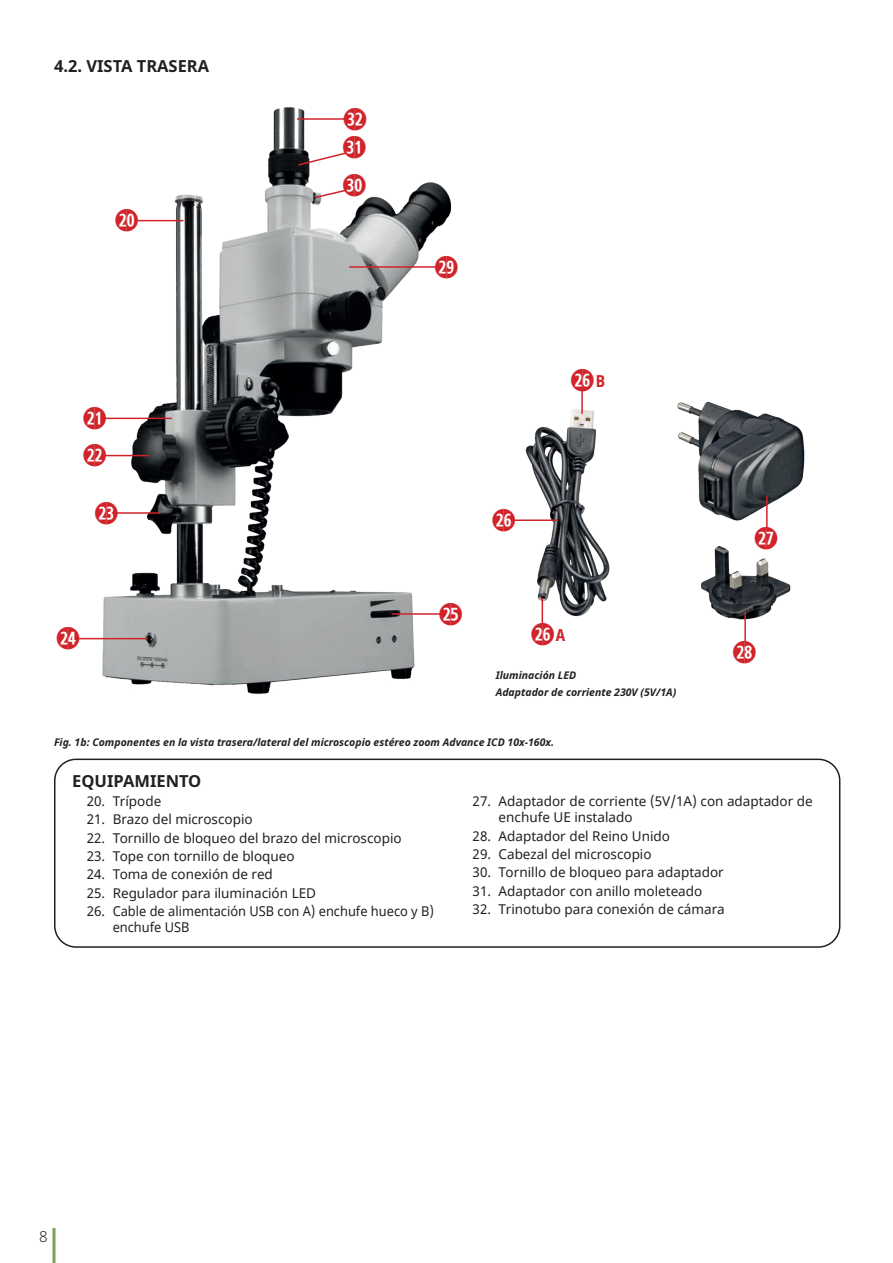
<style>
.page{position:relative;width:893px;height:1263px;background:#fff}
.page>*{position:absolute;margin:0;border:0;box-sizing:border-box;transform-origin:0 0}
.t1{font:30px "Combi Numerals Ltd";color:#d1232a}
.Überschrift_Fließtext{font:700 16.5px "Noto Sans";color:#231f20}
.Überschrift_Fließtext-2{font:700 condensed 16.5px "Noto Sans";color:#d1232a}
.t2{font:300 15px "Noto Sans";color:#231f20}
.Teileauflistung_Tab{font:13.5px/16.2px "Noto Sans";color:#231f20}
.Fließext_hfett_de{font:italic 700 10.5px "Noto Sans";color:#231f20}
.BU_Auszeichnung_hfett_kurs_linksbdg{font:italic 700 10.5px "Noto Sans";color:#231f20}
</style>
<div class="page">
<svg style="left:52px;top:1228px;width:4px;height:35px"></svg>
<img style="left:77px;top:107px;width:728px;height:587px">
<hr style="left:744px;top:612px;width:2px;height:29px;background:#d1232a">
<hr style="left:766px;top:497px;width:2px;height:31px;background:#d1232a">
<hr style="left:297px;top:118px;width:48px;height:2px;background:#d1232a">
<svg style="left:297px;top:151px;width:50px;height:16px"></svg>
<svg style="left:314px;top:189px;width:33px;height:10px"></svg>
<hr style="left:136px;top:220px;width:47px;height:1px;background:#d1232a">
<hr style="left:104px;top:418px;width:68px;height:1px;background:#d1232a">
<hr style="left:104px;top:455px;width:44px;height:1px;background:#d1232a">
<hr style="left:115px;top:512px;width:45px;height:2px;background:#d1232a">
<svg style="left:542px;top:598px;width:1px;height:26px"></svg>
<hr style="left:581px;top:388px;width:2px;height:26px;background:#d1232a">
<hr style="left:393px;top:613px;width:47px;height:2px;background:#d1232a">
<hr style="left:77px;top:638px;width:70px;height:1px;background:#d1232a">
<hr style="left:349px;top:266px;width:87px;height:2px;background:#d1232a">
<hr style="left:513px;top:519px;width:44px;height:2px;background:#d1232a">
<div style="left:54px;top:758px;width:786px;height:190px;border:2px solid #231f20;border-radius:21px"></div>
<p class="Überschrift_Fließtext" style="left:54px;top:54px;width:157px">4.2. VISTA TRASERA</p>
<p class="t1" style="left:114px;top:203px;width:26px">••</p>
<p class="t1" style="left:83px;top:401px;width:26px">••</p>
<p class="t1" style="left:83px;top:438px;width:26px">••</p>
<p class="t1" style="left:94px;top:496px;width:26px">••</p>
<p class="t1" style="left:56px;top:621px;width:26px">••</p>
<p class="t1" style="left:343px;top:102px;width:26px">••</p>
<p class="t1" style="left:342px;top:131px;width:26px">••</p>
<p class="t1" style="left:342px;top:168px;width:26px">••</p>
<p class="t1" style="left:434px;top:250px;width:26px">••</p>
<p class="t1" style="left:570px;top:363px;width:26px">••</p>
<p class="Überschrift_Fließtext-2" style="left:596px;top:369px;width:11px">B</p>
<p class="t1" style="left:438px;top:597px;width:26px">••</p>
<p class="t1" style="left:491px;top:503px;width:26px">••</p>
<p class="t1" style="left:530px;top:618px;width:26px">••</p>
<p class="Überschrift_Fließtext-2" style="left:556px;top:623px;width:11px">A</p>
<p class="BU_Auszeichnung_hfett_kurs_linksbdg" style="left:496px;top:668px;width:82px">Iluminación LED</p>
<p class="BU_Auszeichnung_hfett_kurs_linksbdg" style="left:496px;top:685px;width:182px">Adaptador de corriente 230V (5V/1A)</p>
<p class="Fließext_hfett_de" style="left:54px;top:735px;width:501px">Fig. 1b: Componentes en la vista trasera/lateral del microscopio estéreo zoom Advance ICD 10x-160x.</p>
<p class="t1" style="left:754px;top:521px;width:26px">••</p>
<p class="t1" style="left:732px;top:635px;width:26px">••</p>
<p class="Überschrift_Fließtext" style="left:72px;top:769px;width:131px">EQUIPAMIENTO</p>
<p class="Teileauflistung_Tab" style="left:87px;top:793px;width:76px">20. Trípode</p>
<p class="Teileauflistung_Tab" style="left:87px;top:812px;width:167px">21. Brazo del microscopio</p>
<p class="Teileauflistung_Tab" style="left:87px;top:830px;width:316px">22. Tornillo de bloqueo del brazo del microscopio</p>
<p class="Teileauflistung_Tab" style="left:87px;top:848px;width:209px">23. Tope con tornillo de bloqueo</p>
<p class="Teileauflistung_Tab" style="left:87px;top:867px;width:188px">24. Toma de conexión de red</p>
<p class="Teileauflistung_Tab" style="left:87px;top:885px;width:231px">25. Regulador para iluminación LED</p>
<p class="Teileauflistung_Tab" style="left:113px;top:903px;width:323px;text-indent:-26px">26. Cable de alimentación USB con A) enchufe hueco y B) enchufe USB</p>
<p class="Teileauflistung_Tab" style="left:499px;top:793px;width:316px;text-indent:-26px">27. Adaptador de corriente (5V/1A) con adaptador de enchufe UE instalado</p>
<p class="Teileauflistung_Tab" style="left:473px;top:828px;width:199px">28. Adaptador del Reino Unido</p>
<p class="Teileauflistung_Tab" style="left:473px;top:846px;width:180px">29. Cabezal del microscopio</p>
<p class="Teileauflistung_Tab" style="left:473px;top:865px;width:253px">30. Tornillo de bloqueo para adaptador</p>
<p class="Teileauflistung_Tab" style="left:473px;top:883px;width:231px">31. Adaptador con anillo moleteado</p>
<p class="Teileauflistung_Tab" style="left:473px;top:901px;width:254px">32. Trinotubo para conexión de cámara</p>
<p class="t2" style="left:39px;top:1226px;width:10px">8</p>
</div>
